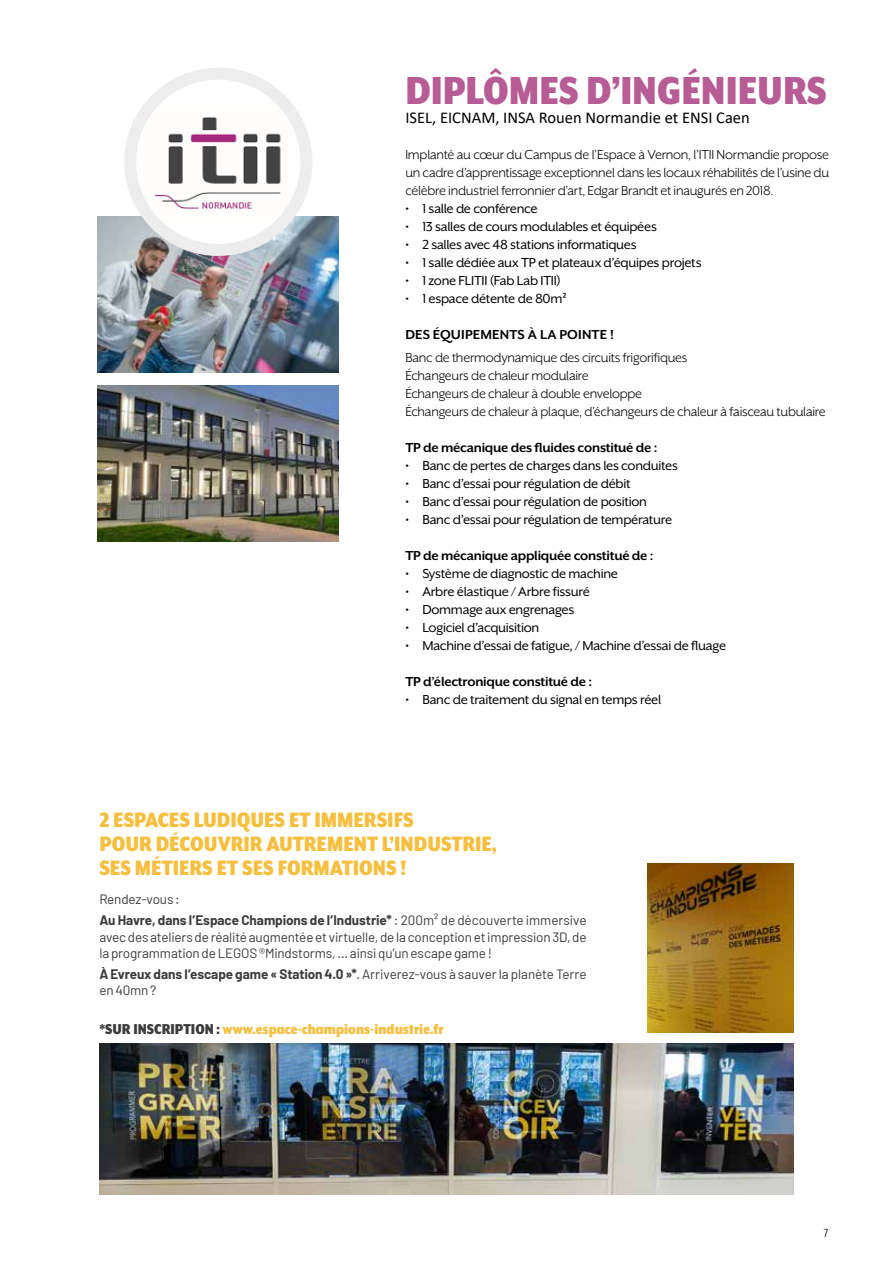
<style>
.page{position:relative;width:893px;height:1263px;background:#fff}
.page>*{position:absolute;margin:0;border:0;box-sizing:border-box;transform-origin:0 0}
.t1{font:900 45px "Mr Eaves XL Mod Nar OT";color:#b75c94}
.t2{font:900 24px/24px "Mr Eaves XL Mod Nar OT";color:#f6bf3f}
.t3{font:900 16.5px "Mr Eaves XL Mod Nar OT";color:#f6bf3f}
.t4{font:16.5px "Calibri";color:#000}
.t5{font:15px "Mr Eaves XL San OT";letter-spacing:-.02em;color:#000}
.t6{font:15px/18px "Mr Eaves XL San OT";letter-spacing:-.02em;color:#000;text-align:justify}
.t7{font:700 15px "Mr Eaves XL San OT";letter-spacing:-.015em;color:#000}
.t8{font:700 15px "Mr Eaves XL San OT";letter-spacing:.01em;color:#000}
.t9{font:13.5px/16.5px "Barlow";letter-spacing:-.015em;color:#3c3c3b}
.t10{font:700 13.5px/20.7px "Barlow";letter-spacing:-.005em;color:#3c3c3b}
.t11{font:13.5px "Mr Eaves XL Mod Nar OT";color:#000}
.s1{font-weight:400}
.s2{font-weight:700}
.s3{color:#3c3c3b}
</style>
<div class="page">
<img style="left:98px;top:385px;width:241px;height:156px">
<img style="left:98px;top:217px;width:241px;height:156px">
<img style="left:136px;top:83px;width:164px;height:157px">
<div style="left:124px;top:68px;width:188px;height:188px;border:12px solid #ededed;border-radius:50%"></div>
<img style="left:647px;top:864px;width:147px;height:169px">
<img style="left:99px;top:1043px;width:695px;height:151px">
<h1 class="t1" style="left:405px;top:66px;width:423px">DIPLÔMES D’INGÉNIEURS</h1>
<p class="t4" style="left:405px;top:107px;width:346px">ISEL, EICNAM, INSA Rouen Normandie et ENSI Caen</p>
<p class="t6" style="left:405px;top:146px;width:425px">Implanté au cœur du Campus de l’Espace à Vernon, l’ITII Normandie propose un cadre d’apprentissage exceptionnel dans les locaux réhabilités de l’usine du célèbre industriel ferronnier d’art, Edgar Brandt et inaugurés en 2018.</p>
<p class="t5" style="left:405px;top:201px;width:134px">• 1 salle de conférence</p>
<p class="t5" style="left:405px;top:219px;width:253px">• 13 salles de cours modulables et équipées</p>
<p class="t5" style="left:405px;top:237px;width:233px">• 2 salles avec 48 stations informatiques</p>
<p class="t5" style="left:405px;top:255px;width:298px">• 1 salle dédiée aux TP et plateaux d’équipes projets</p>
<p class="t5" style="left:405px;top:273px;width:157px">• 1 zone FLITII (Fab Lab ITII)</p>
<p class="t5" style="left:405px;top:291px;width:163px">• 1 espace détente de 80m²</p>
<p class="t8" style="left:405px;top:326px;width:210px">DES ÉQUIPEMENTS À LA POINTE !</p>
<p class="t6" style="left:405px;top:348px;width:422px;text-align:left">Banc de thermodynamique des circuits frigorifiques<br>Échangeurs de chaleur modulaire<br>Échangeurs de chaleur à double enveloppe<br>Échangeurs de chaleur à plaque, d’échangeurs de chaleur à faisceau tubulaire</p>
<p class="t7" style="left:405px;top:439px;width:254px">TP de mécanique des fluides constitué de :</p>
<p class="t5" style="left:405px;top:457px;width:274px">• Banc de pertes de charges dans les conduites</p>
<p class="t5" style="left:405px;top:475px;width:227px">• Banc d’essai pour régulation de débit</p>
<p class="t5" style="left:405px;top:493px;width:243px">• Banc d’essai pour régulation de position</p>
<p class="t5" style="left:405px;top:511px;width:268px">• Banc d’essai pour régulation de température</p>
<p class="t7" style="left:405px;top:547px;width:250px">TP de mécanique appliquée constitué de :</p>
<p class="t5" style="left:405px;top:565px;width:214px">• Système de diagnostic de machine</p>
<p class="t5" style="left:405px;top:583px;width:186px">• Arbre élastique / Arbre fissuré</p>
<p class="t5" style="left:405px;top:601px;width:170px">• Dommage aux engrenages</p>
<p class="t5" style="left:405px;top:619px;width:135px">• Logiciel d’acquisition</p>
<p class="t5" style="left:405px;top:637px;width:322px">• Machine d’essai de fatigue, / Machine d’essai de fluage</p>
<p class="t7" style="left:405px;top:673px;width:188px">TP d’électronique constitué de :</p>
<p class="t5" style="left:405px;top:691px;width:257px">• Banc de traitement du signal en temps réel</p>
<h2 class="t2" style="left:99px;top:807px;width:399px">2 ESPACES LUDIQUES ET IMMERSIFS<br>POUR DÉCOUVRIR AUTREMENT L’INDUSTRIE,<br>SES MÉTIERS ET SES FORMATIONS !</h2>
<p class="t10" style="left:99px;top:889px;width:489px"><span class="s1">Rendez-vous :<br></span>Au Havre, dans l’Espace Champions de l’Industrie* <span class="s1">: 200m² de découverte immersive</span></p>
<p class="t9" style="left:99px;top:928px;width:489px">avec des ateliers de réalité augmentée et virtuelle, de la conception et impression 3D, de la programmation de LEGOS ®Mindstorms, … ainsi qu’un escape game!</p>
<p class="t9" style="left:99px;top:965px;width:489px"><span class="s2">À Evreux dans l’escape game « Station 4.0 »*</span>. Arriverez-vous à sauver la planète Terre en 40mn?</p>
<p class="t3" style="left:99px;top:1020px;width:346px"><span class="s3">*SUR INSCRIPTION :</span> www.espace-champions-industrie.fr</p>
<p class="t11" style="left:824px;top:1225px;width:6px">7</p>
</div>
